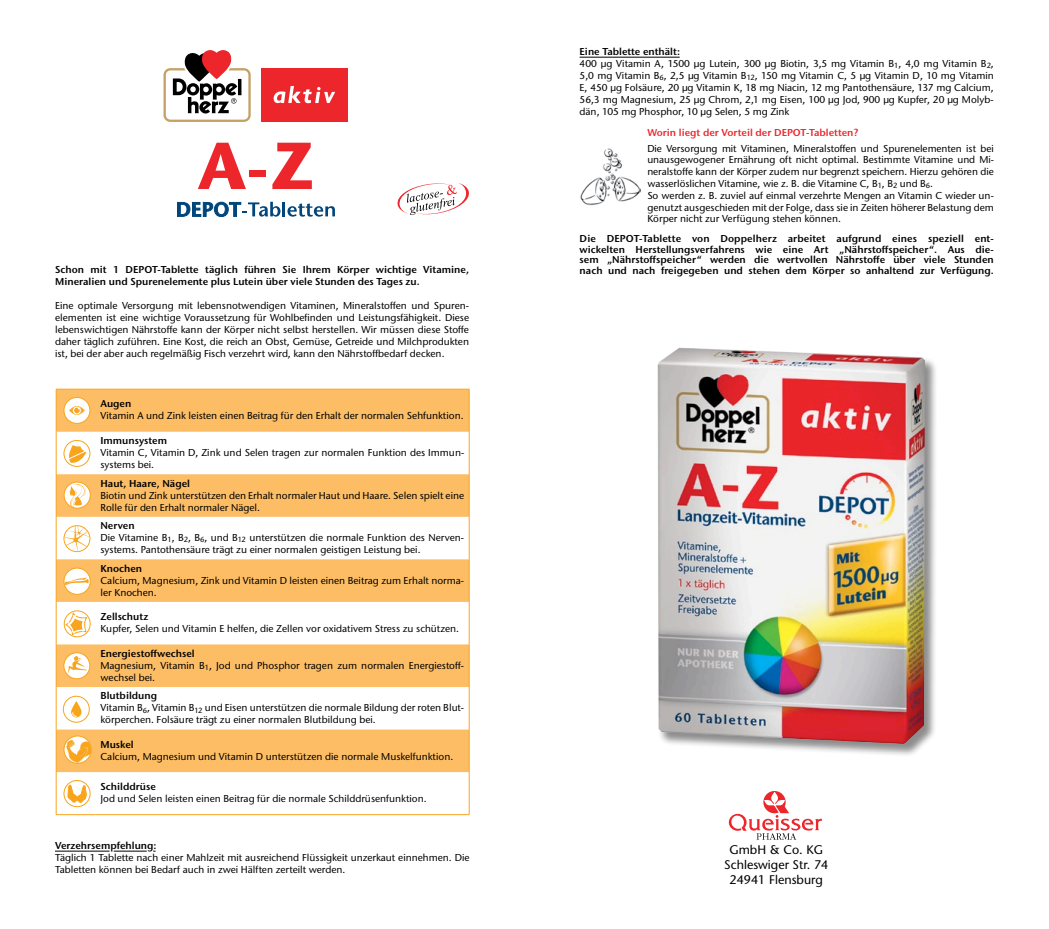
<style>
.page{position:relative;width:1049px;height:929px;background:#fff}
.page>*{position:absolute;margin:0;border:0;box-sizing:border-box;transform-origin:0 0}
.t1{font:12.5px/15px "Stone Sans";color:#000;text-align:center}
.t2{font:500 10px/12px "Stone Sans ITC Pro";color:#000}
.t3{font:600 10px/10.6px "Stone Sans ITC Pro";color:#000}
.t4{font:600 10px "Stone Sans ITC Pro";color:#ed262c}
.s1{font-weight:600}
</style>
<div class="page">
<svg style="left:163px;top:50px;width:88px;height:72px"></svg>
<div style="left:261px;top:68px;width:86px;height:54px;background:#ed262c"></div>
<svg style="left:273px;top:86px;width:62px;height:18px"></svg>
<svg style="left:198px;top:143px;width:48px;height:46px"></svg>
<div style="left:249px;top:170px;width:17px;height:6px;background:#ed262c"></div>
<svg style="left:272px;top:143px;width:40px;height:46px"></svg>
<svg style="left:177px;top:202px;width:158px;height:14px"></svg>
<svg style="left:57px;top:390px;width:412px;height:382px;fill:#fdbd64"></svg>
<hr style="left:56px;top:389px;width:39px;height:1px;background:#f9a41d">
<hr style="left:56px;top:389px;width:1px;height:42px;background:#f9a41d">
<hr style="left:95px;top:389px;width:374px;height:1px;background:#f9a41d">
<hr style="left:469px;top:389px;width:1px;height:42px;background:#f9a41d">
<hr style="left:56px;top:431px;width:1px;height:43px;background:#f9a41d">
<hr style="left:469px;top:431px;width:1px;height:43px;background:#f9a41d">
<hr style="left:56px;top:474px;width:1px;height:42px;background:#f9a41d">
<hr style="left:469px;top:474px;width:1px;height:42px;background:#f9a41d">
<hr style="left:56px;top:516px;width:1px;height:43px;background:#f9a41d">
<hr style="left:469px;top:516px;width:1px;height:43px;background:#f9a41d">
<hr style="left:56px;top:559px;width:1px;height:42px;background:#f9a41d">
<hr style="left:469px;top:559px;width:1px;height:42px;background:#f9a41d">
<hr style="left:56px;top:601px;width:1px;height:43px;background:#f9a41d">
<hr style="left:469px;top:601px;width:1px;height:43px;background:#f9a41d">
<hr style="left:56px;top:644px;width:1px;height:43px;background:#f9a41d">
<hr style="left:469px;top:644px;width:1px;height:43px;background:#f9a41d">
<hr style="left:56px;top:687px;width:1px;height:42px;background:#f9a41d">
<hr style="left:469px;top:687px;width:1px;height:42px;background:#f9a41d">
<hr style="left:56px;top:729px;width:1px;height:43px;background:#f9a41d">
<hr style="left:469px;top:729px;width:1px;height:43px;background:#f9a41d">
<hr style="left:56px;top:772px;width:1px;height:42px;background:#f9a41d">
<hr style="left:469px;top:772px;width:1px;height:42px;background:#f9a41d">
<hr style="left:56px;top:814px;width:39px;height:1px;background:#f9a41d">
<hr style="left:95px;top:814px;width:374px;height:1px;background:#f9a41d">
<div style="left:63px;top:696px;width:26px;height:26px;background:#fff;border-radius:50%"></div>
<div style="left:63px;top:696px;width:26px;height:26px;border:1px solid #f9a41d;border-radius:50%"></div>
<svg style="left:71px;top:701px;width:11px;height:16px"></svg>
<div style="left:64px;top:397px;width:26px;height:26px;background:#fff;border-radius:50%"></div>
<div style="left:64px;top:397px;width:26px;height:26px;border:1px solid #f9a41d;border-radius:50%"></div>
<svg style="left:69px;top:406px;width:16px;height:9px"></svg>
<svg style="left:64px;top:525px;width:26px;height:26px"></svg>
<svg style="left:64px;top:610px;width:26px;height:26px"></svg>
<div style="left:64px;top:610px;width:26px;height:27px;border:1px solid #f9a41d;border-radius:50%"></div>
<svg style="left:65px;top:611px;width:22px;height:25px"></svg>
<svg style="left:64px;top:440px;width:26px;height:26px"></svg>
<div style="left:64px;top:440px;width:26px;height:26px;border:1px solid #f9a41d;border-radius:50%"></div>
<svg style="left:66px;top:445px;width:20px;height:19px"></svg>
<svg style="left:64px;top:652px;width:26px;height:26px"></svg>
<div style="left:64px;top:652px;width:26px;height:26px;border:1px solid #f9a41d;border-radius:50%"></div>
<svg style="left:68px;top:656px;width:20px;height:17px"></svg>
<svg style="left:64px;top:482px;width:26px;height:26px"></svg>
<div style="left:64px;top:482px;width:26px;height:26px;border:1px solid #f9a41d;border-radius:50%"></div>
<svg style="left:68px;top:482px;width:19px;height:25px"></svg>
<svg style="left:64px;top:735px;width:27px;height:28px"></svg>
<div style="left:64px;top:735px;width:27px;height:28px;border:1px solid #f9a41d;border-radius:50%"></div>
<svg style="left:66px;top:739px;width:26px;height:24px"></svg>
<div style="left:64px;top:568px;width:26px;height:26px;background:#fff;border-radius:50%"></div>
<div style="left:64px;top:568px;width:26px;height:26px;border:1px solid #f9a41d;border-radius:50%"></div>
<svg style="left:65px;top:572px;width:33px;height:13px"></svg>
<hr style="left:55px;top:850px;width:54px;height:1px;background:#000">
<hr style="left:114px;top:850px;width:33px;height:1px;background:#000">
<svg style="left:64px;top:780px;width:26px;height:26px"></svg>
<div style="left:64px;top:780px;width:26px;height:26px;border:1px solid #f9a41d;border-radius:50%"></div>
<svg style="left:67px;top:784px;width:20px;height:19px"></svg>
<svg style="left:397px;top:183px;width:72px;height:32px"></svg>
<img style="left:580px;top:148px;width:60px;height:57px">
<hr style="left:580px;top:57px;width:100px;height:1px;background:#000">
<svg style="left:729px;top:791px;width:93px;height:48px"></svg>
<div style="left:657px;top:347px;width:281px;height:409px;background:#000;opacity:.45"></div>
<img style="left:657px;top:347px;width:268px;height:397px">
<p class="t3" style="left:55px;top:264px;width:415px;line-height:12px">Schon mit 1 DEPOT-Tablette täglich führen Sie Ihrem Körper wichtige Vitamine,<br>Mineralien und Spurenelemente plus Lutein über viele Stunden des Tages zu.</p>
<p class="t2" style="left:55px;top:300px;width:415px;text-align:justify">Eine optimale Versorgung mit lebensnotwendigen Vitaminen, Mineralstoffen und Spuren&shy;elementen ist eine wichtige Voraussetzung für Wohlbefinden und Leistungsfähigkeit. Diese lebenswichtigen Nährstoffe kann der Körper nicht selbst herstellen. Wir müssen diese Stoffe daher täglich zuführen. Eine Kost, die reich an Obst, Gemüse, Getreide und Milchprodukten ist, bei der aber auch regelmäßig Fisch verzehrt wird, kann den Nährstoffbedarf decken.</p>
<p class="t3" style="left:100px;top:398px;width:32px">Augen</p>
<p class="t2" style="left:100px;top:409px;width:365px">Vitamin A und Zink leisten einen Beitrag für den Erhalt der normalen Sehfunktion.</p>
<p class="t3" style="left:100px;top:435px;width:68px">Immunsystem</p>
<p class="t2" style="left:100px;top:446px;width:365px">Vitamin C, Vitamin D, Zink und Selen tragen zur normalen Funktion des Immun&shy;systems bei.</p>
<p class="t3" style="left:100px;top:477px;width:91px">Haut, Haare, Nägel</p>
<p class="t2" style="left:100px;top:489px;width:365px">Biotin und Zink unterstützen den Erhalt normaler Haut und Haare. Selen spielt eine<br>Rolle für den Erhalt normaler Nägel.</p>
<p class="t2" style="left:100px;top:519px;width:365px"><span class="s1">Nerven<br></span>Die Vitamine B<sub>1</sub>, B<sub>2</sub>, B<sub>6</sub>, und B<sub>12</sub> unterstützen die normale Funktion des Nerven&shy;systems. Pantothensäure trägt zu einer normalen geistigen Leistung bei.</p>
<p class="t3" style="left:100px;top:562px;width:43px">Knochen</p>
<p class="t2" style="left:100px;top:574px;width:365px">Calcium, Magnesium, Zink und Vitamin D leisten einen Beitrag zum Erhalt norma&shy;ler Knochen.</p>
<p class="t3" style="left:100px;top:611px;width:49px">Zellschutz</p>
<p class="t2" style="left:100px;top:622px;width:360px">Kupfer, Selen und Vitamin E helfen, die Zellen vor oxidativem Stress zu schützen.</p>
<p class="t2" style="left:100px;top:647px;width:365px"><span class="s1">Energiestoffwechsel<br></span>Magnesium, Vitamin B<sub>1</sub>, Jod und Phosphor tragen zum normalen Energiestoff&shy;wechsel bei.</p>
<p class="t2" style="left:100px;top:689px;width:365px"><span class="s1">Blutbildung<br></span>Vitamin B<sub>6</sub>, Vitamin B<sub>12</sub> und Eisen unterstützen die normale Bildung der roten Blut&shy;körperchen. Folsäure trägt zu einer normalen Blutbildung bei.</p>
<p class="t3" style="left:100px;top:738px;width:35px">Muskel</p>
<p class="t2" style="left:100px;top:749px;width:354px">Calcium, Magnesium und Vitamin D unterstützen die normale Muskelfunktion.</p>
<p class="t3" style="left:100px;top:781px;width:57px">Schilddrüse</p>
<p class="t2" style="left:100px;top:792px;width:328px">Jod und Selen leisten einen Beitrag für die normale Schilddrüsenfunktion.</p>
<p class="t3" style="left:55px;top:840px;width:103px">Verzehrsempfehlung:</p>
<p class="t2" style="left:55px;top:851px;width:416px">Täglich 1 Tablette nach einer Mahlzeit mit ausreichend Flüssigkeit unzerkaut einnehmen. Die<br>Tabletten können bei Bedarf auch in zwei Hälften zerteilt werden.</p>
<p class="t2" style="left:580px;top:46px;width:416px"><span class="s1">Eine Tablette enthält:<br></span>400 µg Vitamin A, 1500 µg Lutein, 300 µg Biotin, 3,5 mg Vitamin B<sub>1</sub>, 4,0 mg Vitamin B<sub>2</sub>, 5,0 mg Vitamin B<sub>6</sub>, 2,5 µg Vitamin B<sub>12</sub>, 150 mg Vitamin C, 5 µg Vitamin D, 10 mg Vitamin E, 450 µg Folsäure, 20 µg Vitamin K, 18 mg Niacin, 12 mg Pantothensäure, 137 mg Calcium, 56,3 mg Magnesium, 25 µg Chrom, 2,1 mg Eisen, 100 µg Jod, 900 µg Kupfer, 20 µg Molyb&shy;dän, 105 mg Phosphor, 10 µg Selen, 5 mg Zink</p>
<p class="t4" style="left:647px;top:126px;width:213px">Worin liegt der Vorteil der DEPOT-Tabletten?</p>
<p class="t2" style="left:647px;top:142px;width:348px">Die Versorgung mit Vitaminen, Mineralstoffen und Spurenelementen ist bei unausgewogener Ernährung oft nicht optimal. Bestimmte Vitamine und Mi&shy;neralstoffe kann der Körper zudem nur begrenzt speichern. Hierzu gehören die wasserlöslichen Vitamine, wie z. B. die Vitamine C, B<sub>1</sub>, B<sub>2</sub> und B<sub>6</sub>.<br>So werden z. B. zuviel auf einmal verzehrte Mengen an Vitamin C wieder un&shy;genutzt ausgeschieden mit der Folge, dass sie in Zeiten höherer Belastung dem</p>
<p class="t2" style="left:647px;top:212px;width:195px">Körper nicht zur Verfügung stehen können.</p>
<p class="t3" style="left:580px;top:233px;width:416px;text-align:justify">Die DEPOT-Tablette von Doppelherz arbeitet aufgrund eines speziell ent&shy;wickelten Herstellungsverfahrens wie eine Art „Nährstoffspeicher“. Aus die&shy;sem „Nährstoffspeicher“ werden die wertvollen Nährstoffe über viele Stunden nach und nach freigegeben und stehen dem Körper so anhaltend zur Verfügung.</p>
<p class="t1" style="left:724px;top:842px;width:106px">GmbH &amp; Co. KG<br>Schleswiger Str. 74<br>24941 Flensburg</p>
</div>
